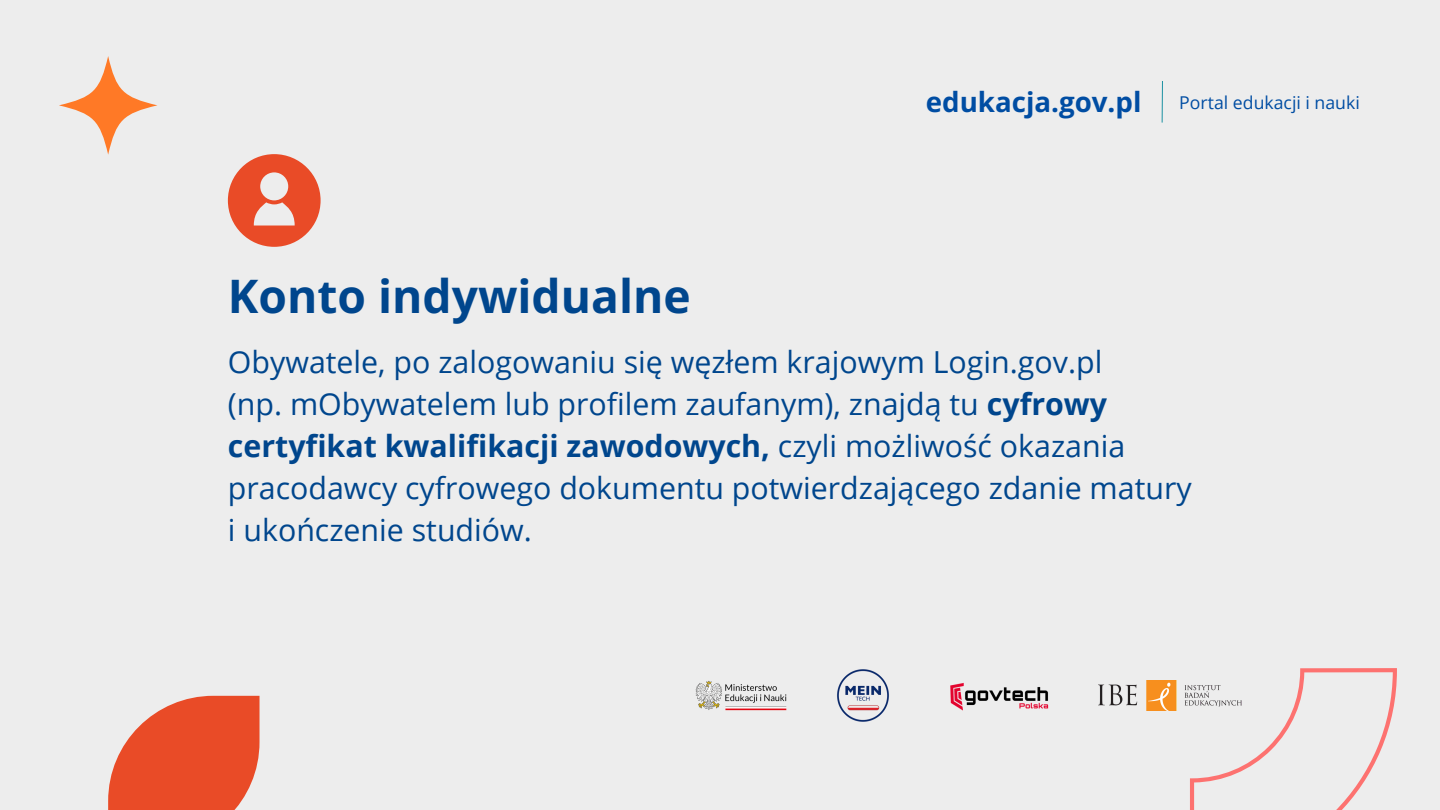
<style>
.page{position:relative;width:1440px;height:810px;background:#ededed}
.page>*{position:absolute;margin:0;border:0;box-sizing:border-box;transform-origin:0 0}
.t1{font:700 46.2px "Open Sans";color:#00468d}
.t2{font:30.3px/42px "Open Sans";color:#00468d}
.t3{font:700 27.7px "Open Sans";color:#004da3}
.t4{font:17.7px "Open Sans";color:#004da3}
.s1{font-weight:700}
</style>
<div class="page">
<svg style="left:108px;top:696px;width:152px;height:114px"></svg>
<svg style="left:59px;top:56px;width:98px;height:98px"></svg>
<svg style="left:228px;top:154px;width:93px;height:93px"></svg>
<svg style="left:1161px;top:81px;width:2px;height:42px"></svg>
<svg style="left:1190px;top:668px;width:207px;height:142px"></svg>
<img style="left:695px;top:680px;width:92px;height:31px">
<img style="left:1098px;top:681px;width:143px;height:30px">
<img style="left:837px;top:669px;width:52px;height:53px">
<img style="left:950px;top:682px;width:99px;height:29px">
<p class="t1" style="left:228px;top:264px;width:464px">Konto indywidualne</p>
<p class="t3" style="left:926px;top:82px;width:217px">edukacja.gov.pl</p>
<p class="t4" style="left:1179px;top:90px;width:182px">Portal edukacji i nauki</p>
<p class="t2" style="left:228px;top:340px;width:876px">Obywatele, po zalogowaniu się węzłem krajowym Login.gov.pl</p>
<p class="t2" style="left:228px;top:382px;width:965px">(np. mObywatelem lub profilem zaufanym), znajdą tu <span class="s1">cyfrowy certyfikat kwalifikacji zawodowych,</span> czyli możliwość okazania pracodawcy cyfrowego dokumentu potwierdzającego zdanie matury</p>
<p class="t2" style="left:228px;top:508px;width:305px">i ukończenie studiów.</p>
</div>
